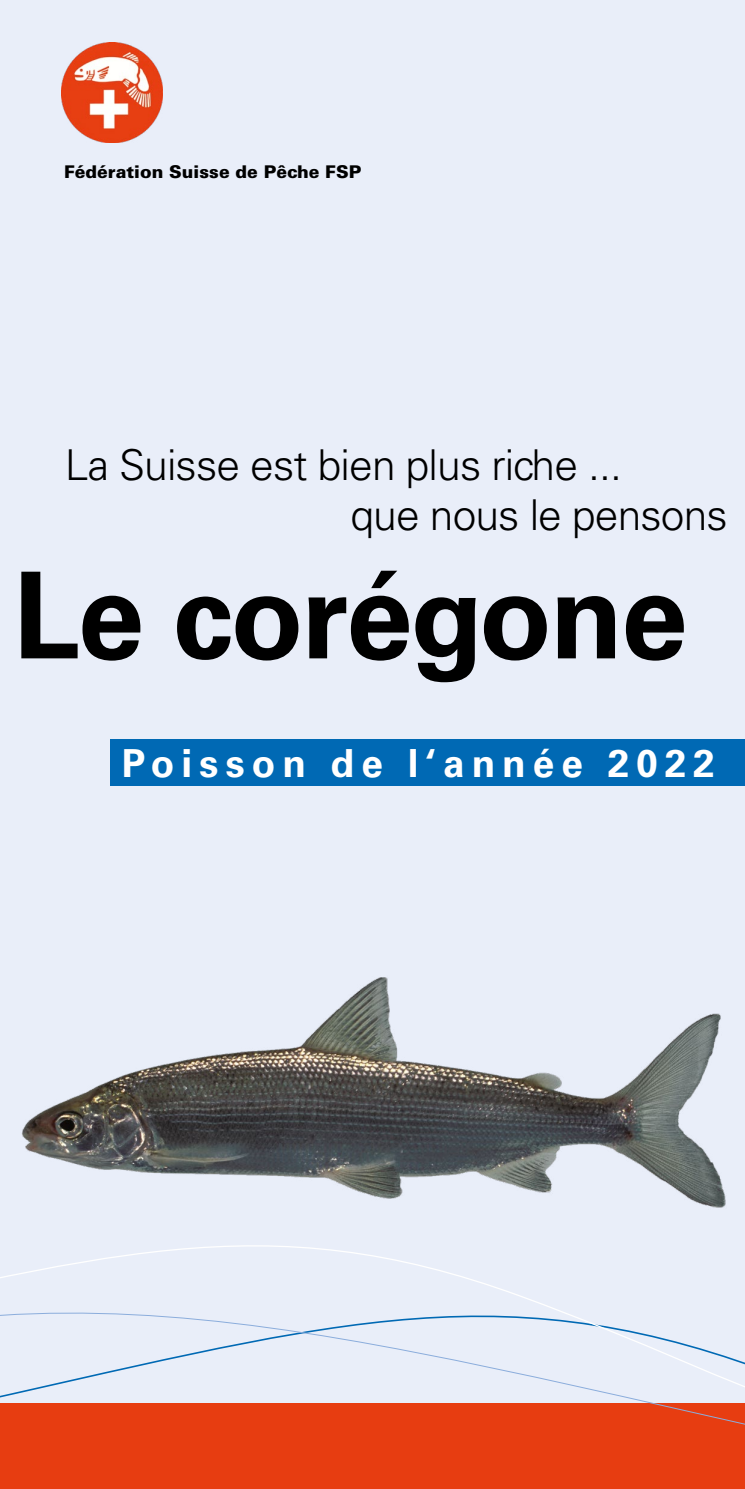
<style>
.page{position:relative;width:745px;height:1489px;background:#fff}
.page>*{position:absolute;margin:0;border:0;box-sizing:border-box;transform-origin:0 0}
.t1{font:700 120px "Univers";letter-spacing:-.02em;color:#000}
.t2{font:300 42.5px "Univers";letter-spacing:-.02em;color:#000}
.t3{font:700 38.75px "Univers";letter-spacing:.18em;color:#fff}
.t4{font:900 17.5px "Univers";color:#000}
</style>
<div class="page">
<div style="left:0;top:0;width:744px;height:1488px;background:#e9eef9"></div>
<img style="left:61px;top:42px;width:101px;height:101px">
<div style="left:0;top:1458px;width:744px;height:30px;background:#e73d11"></div>
<div style="left:110px;top:739px;width:634px;height:46px;background:#0069b4"></div>
<svg style="left:0;top:1245px;width:744px;height:213px"></svg>
<img style="left:21px;top:977px;width:705px;height:231px">
<p class="t4" style="left:64px;top:160px;width:298px">Fédération Suisse de Pêche FSP</p>
<p class="t2" style="left:65px;top:439px;width:558px">La Suisse est bien plus riche ...</p>
<p class="t2" style="left:350px;top:489px;width:378px">que nous le pensons</p>
<p class="t1" style="left:13px;top:545px;width:675px">Le corégone</p>
<p class="t3" style="left:122px;top:740px;width:594px">Poisson de l‘année 2022</p>
</div>
